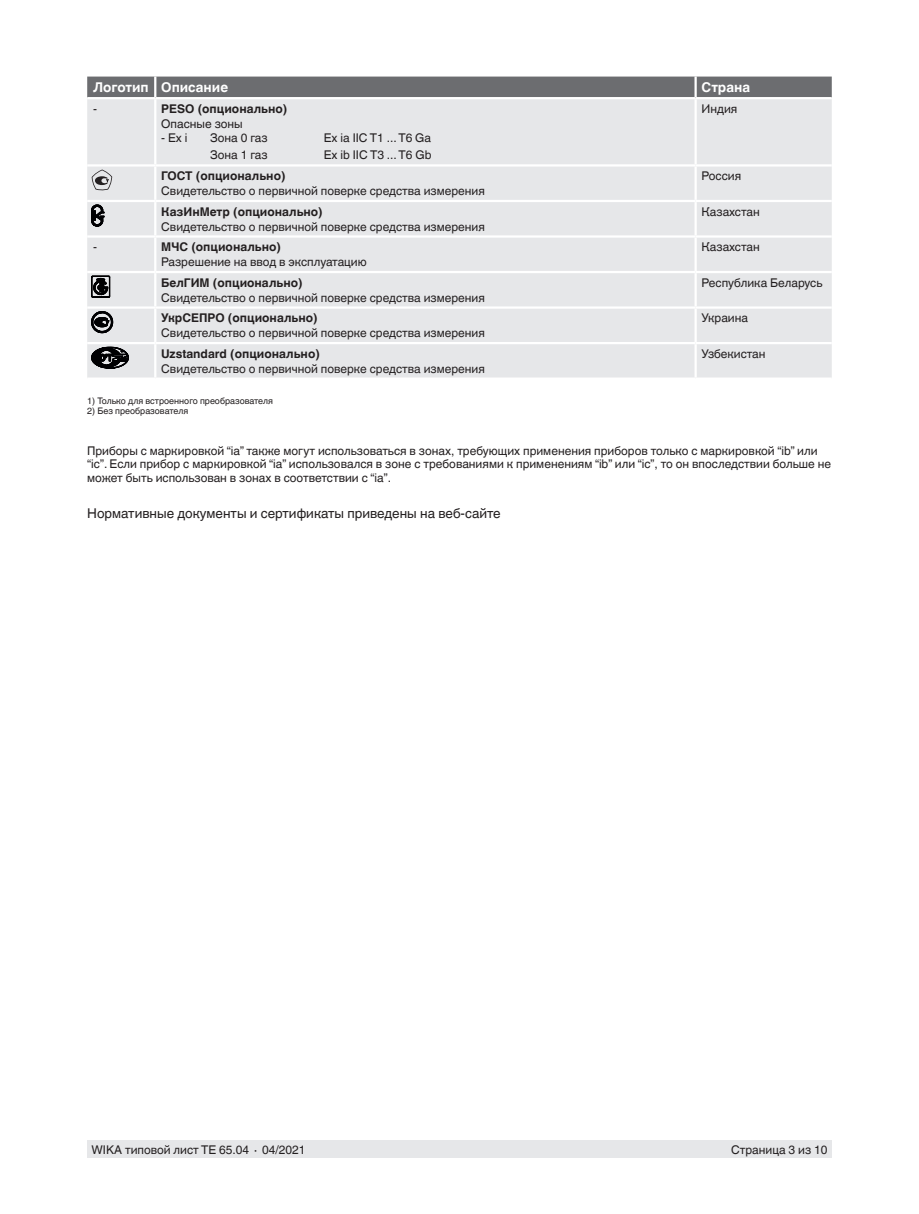
<style>
.page{position:relative;width:919px;height:1214px;background:#fff}
.page>*{position:absolute;margin:0;border:0;box-sizing:border-box;transform-origin:0 0}
.t1{font:13.5px "Helvetica World";color:#231f20}
.t2{font:700 13.5px "Helvetica World";color:#fff}
.t3{font:12px/13.5px "Helvetica World";color:#231f20}
.t4{font:700 12px "Helvetica World";color:#231f20}
.t5{font:9px "Helvetica World";color:#231f20}
</style>
<div class="page">
<div style="left:87px;top:1140px;width:744px;height:17px;background:#e6e7e9"></div>
<div style="left:87px;top:77px;width:744px;height:20px;background:#6c6d70"></div>
<div style="left:87px;top:99px;width:744px;height:278px;background:#e6e7e9"></div>
<hr style="left:155px;top:200px;width:540px;height:2px;background:#fff">
<hr style="left:154px;top:99px;width:2px;height:65px;background:#fff">
<hr style="left:694px;top:99px;width:2px;height:65px;background:#fff">
<hr style="left:154px;top:202px;width:2px;height:33px;background:#fff">
<hr style="left:694px;top:202px;width:2px;height:33px;background:#fff">
<hr style="left:154px;top:273px;width:2px;height:33px;background:#fff">
<hr style="left:694px;top:273px;width:2px;height:33px;background:#fff">
<hr style="left:155px;top:164px;width:540px;height:3px;background:#fff">
<hr style="left:695px;top:164px;width:136px;height:3px;background:#fff">
<hr style="left:155px;top:306px;width:540px;height:3px;background:#fff">
<hr style="left:154px;top:309px;width:2px;height:33px;background:#fff">
<hr style="left:695px;top:306px;width:136px;height:3px;background:#fff">
<hr style="left:694px;top:309px;width:2px;height:33px;background:#fff">
<hr style="left:87px;top:164px;width:68px;height:3px;background:#fff">
<hr style="left:87px;top:306px;width:68px;height:3px;background:#fff">
<hr style="left:87px;top:271px;width:68px;height:2px;background:#fff">
<hr style="left:155px;top:271px;width:540px;height:2px;background:#fff">
<hr style="left:695px;top:271px;width:136px;height:2px;background:#fff">
<hr style="left:87px;top:342px;width:68px;height:2px;background:#fff">
<hr style="left:155px;top:342px;width:540px;height:2px;background:#fff">
<hr style="left:695px;top:342px;width:136px;height:2px;background:#fff">
<hr style="left:87px;top:235px;width:68px;height:3px;background:#fff">
<hr style="left:155px;top:235px;width:540px;height:3px;background:#fff">
<hr style="left:154px;top:238px;width:2px;height:33px;background:#fff">
<hr style="left:695px;top:235px;width:136px;height:3px;background:#fff">
<hr style="left:694px;top:238px;width:2px;height:33px;background:#fff">
<hr style="left:154px;top:344px;width:2px;height:33px;background:#fff">
<hr style="left:694px;top:344px;width:2px;height:33px;background:#fff">
<hr style="left:87px;top:200px;width:68px;height:2px;background:#fff">
<hr style="left:695px;top:200px;width:136px;height:2px;background:#fff">
<hr style="left:154px;top:77px;width:2px;height:20px;background:#fff">
<hr style="left:694px;top:77px;width:2px;height:20px;background:#fff">
<hr style="left:694px;top:167px;width:2px;height:33px;background:#fff">
<hr style="left:154px;top:167px;width:2px;height:33px;background:#fff">
<svg style="left:92px;top:169px;width:20px;height:22px"></svg>
<svg style="left:91px;top:205px;width:13px;height:21px"></svg>
<svg style="left:91px;top:276px;width:19px;height:22px"></svg>
<svg style="left:91px;top:311px;width:22px;height:22px"></svg>
<svg style="left:91px;top:347px;width:37px;height:21px"></svg>
<p class="t2" style="left:93px;top:80px;width:136px">Логотип Описание</p>
<p class="t2" style="left:701px;top:80px;width:50px">Страна</p>
<p class="t3" style="left:93px;top:102px;width:5px">-</p>
<p class="t4" style="left:161px;top:102px;width:128px">PESO (опционально)</p>
<p class="t3" style="left:161px;top:117px;width:83px">Опасные зоны</p>
<p class="t3" style="left:161px;top:131px;width:28px">- Ex i</p>
<p class="t3" style="left:210px;top:131px;width:59px">Зона 0 газ</p>
<p class="t3" style="left:324px;top:131px;width:109px">Ex ia IIC T1 ... T6 Ga</p>
<p class="t3" style="left:210px;top:149px;width:59px">Зона 1 газ</p>
<p class="t3" style="left:324px;top:149px;width:109px">Ex ib IIC T3 ... T6 Gb</p>
<p class="t3" style="left:701px;top:102px;width:37px">Индия</p>
<p class="t4" style="left:161px;top:169px;width:126px">ГОСТ (опционально)</p>
<p class="t3" style="left:161px;top:184px;width:325px">Свидетельство о первичной поверке средства измерения</p>
<p class="t3" style="left:701px;top:169px;width:41px">Россия</p>
<p class="t4" style="left:161px;top:204px;width:163px">КазИнМетр (опционально)</p>
<p class="t3" style="left:161px;top:220px;width:325px">Свидетельство о первичной поверке средства измерения</p>
<p class="t3" style="left:701px;top:205px;width:60px">Казахстан</p>
<p class="t3" style="left:93px;top:240px;width:5px">-</p>
<p class="t4" style="left:161px;top:240px;width:121px">МЧС (опционально)</p>
<p class="t3" style="left:161px;top:255px;width:207px">Разрешение на ввод в эксплуатацию</p>
<p class="t3" style="left:701px;top:240px;width:60px">Казахстан</p>
<p class="t4" style="left:161px;top:275px;width:143px">БелГИМ (опционально)</p>
<p class="t3" style="left:161px;top:291px;width:325px">Свидетельство о первичной поверке средства измерения</p>
<p class="t3" style="left:701px;top:276px;width:122px">Республика Беларусь</p>
<p class="t4" style="left:161px;top:311px;width:158px">УкрСЕПРО (опционально)</p>
<p class="t3" style="left:161px;top:326px;width:325px">Свидетельство о первичной поверке средства измерения</p>
<p class="t3" style="left:701px;top:311px;width:48px">Украина</p>
<p class="t4" style="left:161px;top:346px;width:160px">Uzstandard (опционально)</p>
<p class="t3" style="left:161px;top:362px;width:325px">Свидетельство о первичной поверке средства измерения</p>
<p class="t3" style="left:701px;top:347px;width:65px">Узбекистан</p>
<p class="t5" style="left:87px;top:395px;width:187px">1) Только для встроенного преобразователя</p>
<p class="t5" style="left:87px;top:406px;width:102px">2) Без преобразователя</p>
<p class="t3" style="left:87px;top:444px;width:745px">Приборы с маркировкой “ia” также могут использоваться в зонах, требующих применения приборов только с маркировкой “ib” или “ic”. Если прибор с маркировкой “ia” использовался в зоне с требованиями к применениям “ib” или “ic”, то он впоследствии больше не может быть использован в зонах в соответствии с “ia”.</p>
<p class="t1" style="left:87px;top:505px;width:415px">Нормативные документы и сертификаты приведены на веб-сайте</p>
<p class="t3" style="left:91px;top:1142px;width:215px">WIKA типовой лист TE 65.04 ∙ 04/2021</p>
<p class="t3" style="left:731px;top:1142px;width:98px">Страница 3 из 10</p>
</div>
